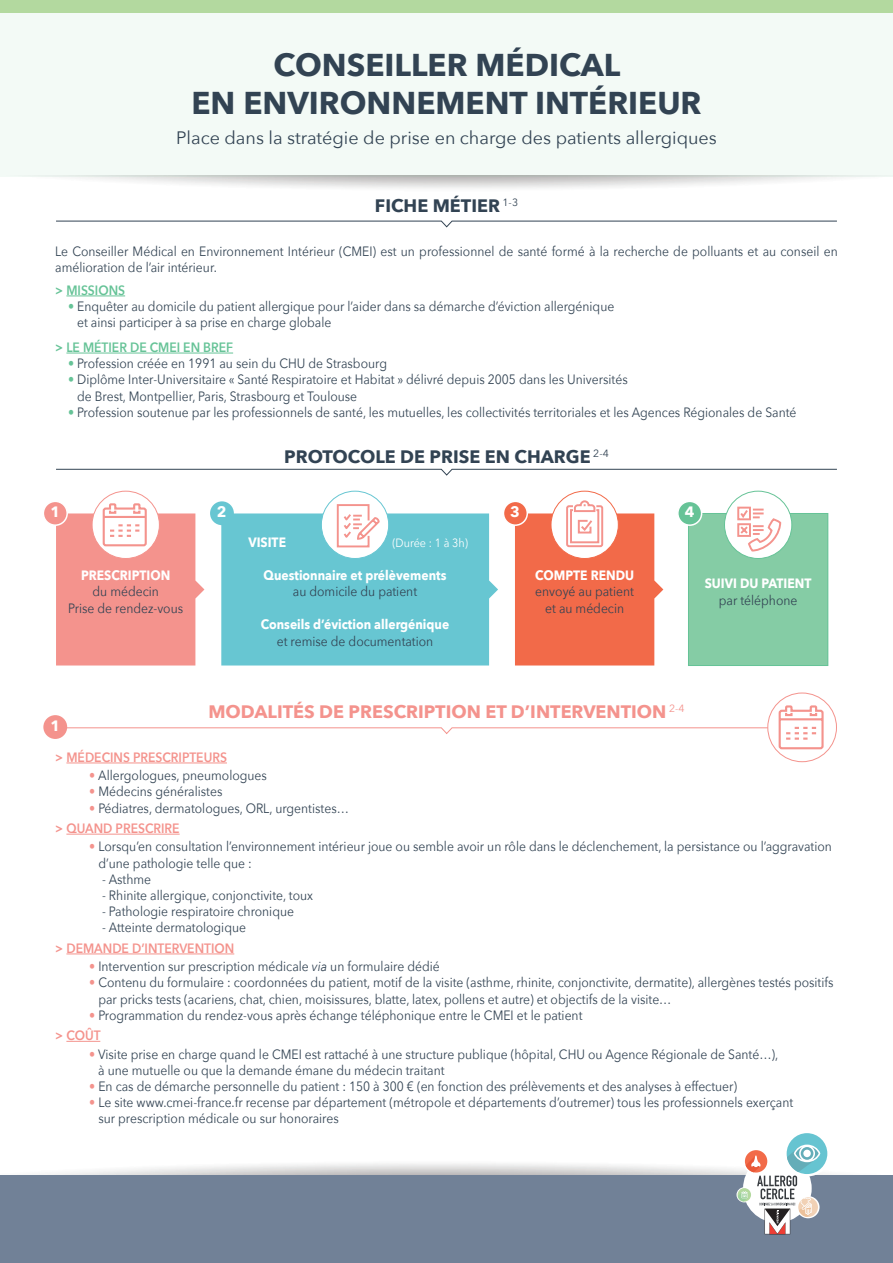
<style>
.page{position:relative;width:893px;height:1263px;background:#fff}
.page>*{position:absolute;margin:0;border:0;box-sizing:border-box;transform-origin:0 0}
.t1{font:700 31.5px/37.8px "Avenir Next";color:#324353;text-align:center}
.t2{font:18px "Avenir Next";color:#324353}
.t3{font:700 18px "Avenir Next";color:#f4938d}
.t4{font:700 18px "Avenir Next";color:#324353}
.t5{font:700 15px "Avenir Next";color:#fff}
.t6{font:13.5px/16.2px "Avenir Next";color:#324353;scale:.9 1}
.t7{font:700 13.5px/16.5px "Avenir Next";color:#fff;text-align:center;scale:.9 1}
.t8{font:600 13.5px "Avenir Next";color:#f4938d;scale:.9 1}
.t9{font:600 13.5px "Avenir Next";color:#66c397;scale:.9 1}
.t10{font:12px "Avenir Next";color:#fff;scale:.9 1}
.s1{color:#66c397}
.s2{font-weight:400;color:#324353}
.s3{font-weight:700;color:#fff}
.s4{color:#f4938d}
.s5{font-style:italic}
</style>
<div class="page">
<div style="left:0;top:0;width:893px;height:176px;background:#f3faf6"></div>
<div style="left:0;top:1176px;width:893px;height:87px;background:#718197"></div>
<div style="left:0;top:0;width:893px;height:13px;background:#b3d99f"></div>
<hr style="left:66px;top:296px;width:59px;height:1px;background:#66c397">
<hr style="left:66px;top:353px;width:167px;height:1px;background:#66c397">
<svg style="left:56px;top:220px;width:781px;height:8px"></svg>
<hr style="left:66px;top:763px;width:161px;height:1px;background:#f4938d">
<hr style="left:66px;top:834px;width:114px;height:1px;background:#f4938d">
<hr style="left:66px;top:953px;width:168px;height:1px;background:#f4938d">
<hr style="left:66px;top:1041px;width:34px;height:1px;background:#f4938d">
<div style="left:688px;top:513px;width:140px;height:152px;background:#85cca5"></div>
<div style="left:688px;top:513px;width:140px;height:153px;border:1px solid #66c397"></div>
<div style="left:724px;top:491px;width:68px;height:67px;background:#fff;border-radius:50%"></div>
<div style="left:724px;top:491px;width:68px;height:68px;border:1px solid #66c397;border-radius:50%"></div>
<svg style="left:736px;top:506px;width:46px;height:46px"></svg>
<svg style="left:515px;top:499px;width:148px;height:166px"></svg>
<svg style="left:56px;top:502px;width:148px;height:163px"></svg>
<div style="left:210px;top:501px;width:24px;height:24px;background:#67c6d2;border-radius:50%"></div>
<div style="left:503px;top:501px;width:24px;height:24px;background:#f26a49;border-radius:50%"></div>
<div style="left:503px;top:501px;width:25px;height:25px;border:2px solid #fff;border-radius:50%"></div>
<div style="left:678px;top:501px;width:24px;height:24px;background:#66c397;border-radius:50%"></div>
<div style="left:677px;top:501px;width:25px;height:25px;border:2px solid #fff;border-radius:50%"></div>
<div style="left:43px;top:501px;width:24px;height:24px;background:#f4938d;border-radius:50%"></div>
<div style="left:43px;top:501px;width:25px;height:25px;border:2px solid #fff;border-radius:50%"></div>
<svg style="left:221px;top:503px;width:277px;height:162px;background:#7ccdd7"></svg>
<svg style="left:736px;top:1187px;width:16px;height:15px"></svg>
<div style="left:787px;top:1133px;width:40px;height:41px;background:#66c4d1;border-radius:50%"></div>
<svg style="left:738px;top:1144px;width:82px;height:90px"></svg>
<svg style="left:56px;top:468px;width:781px;height:8px"></svg>
<svg style="left:58px;top:704px;width:779px;height:46px"></svg>
<div style="left:43px;top:715px;width:24px;height:24px;background:#f4938d;border-radius:50%"></div>
<p class="t1" style="left:191px;top:46px;width:511px">CONSEILLER MÉDICAL<br>EN ENVIRONNEMENT INTÉRIEUR</p>
<p class="t2" style="left:176px;top:123px;width:542px">Place dans la stratégie de prise en charge des patients allergiques</p>
<p class="t4" style="left:375px;top:190px;width:145px">FICHE MÉTIER <sup>1-3</sup></p>
<p class="t6" style="left:55px;top:242px;width:871px">Le Conseiller Médical en Environnement Intérieur (CMEI) est un professionnel de santé formé à la recherche de polluants et au conseil en amélioration de l’air intérieur.</p>
<p class="t9" style="left:55px;top:279px;width:79px">&gt; MISSIONS</p>
<p class="t6" style="left:77px;top:298px;width:598px;text-indent:-9px"><span class="s1">•</span> Enquêter au domicile du patient allergique pour l’aider dans sa démarche d’éviction allergénique et ainsi participer à sa prise en charge globale</p>
<p class="t9" style="left:55px;top:336px;width:199px">&gt; LE MÉTIER DE CMEI EN BREF</p>
<p class="t6" style="left:68px;top:355px;width:356px"><span class="s1">•</span> Profession créée en 1991 au sein du CHU de Strasbourg</p>
<p class="t6" style="left:77px;top:371px;width:613px;text-indent:-9px"><span class="s1">•</span> Diplôme Inter-Universitaire « Santé Respiratoire et Habitat » délivré depuis 2005 dans les Universités de Brest, Montpellier, Paris, Strasbourg et Toulouse</p>
<p class="t6" style="left:68px;top:403px;width:811px"><span class="s1">•</span> Profession soutenue par les professionnels de santé, les mutuelles, les collectivités territoriales et les Agences Régionales de Santé</p>
<p class="t4" style="left:284px;top:442px;width:326px">PROTOCOLE DE PRISE EN CHARGE <sup>2-4</sup></p>
<p class="t5" style="left:50px;top:499px;width:11px">1</p>
<p class="t5" style="left:217px;top:499px;width:11px">2</p>
<p class="t5" style="left:510px;top:499px;width:11px">3</p>
<p class="t5" style="left:685px;top:499px;width:11px">4</p>
<p class="t7" style="left:248px;top:534px;width:43px">VISITE</p>
<p class="t10" style="left:392px;top:532px;width:86px">(Durée : 1 à 3h)</p>
<p class="t7" style="left:264px;top:567px;width:205px">Questionnaire et prélèvements <span class="s2">au domicile du patient</span></p>
<p class="t7" style="left:261px;top:616px;width:211px">Conseils d’éviction allergénique <span class="s2">et remise de documentation</span></p>
<p class="t6" style="left:68px;top:566px;width:129px;text-align:center"><span class="s3">PRESCRIPTION<br></span>du médecin<br>Prise de rendez-vous</p>
<p class="t7" style="left:705px;top:575px;width:120px">SUIVI DU PATIENT <span class="s2">par téléphone</span></p>
<p class="t6" style="left:535px;top:566px;width:111px;text-align:center"><span class="s3">COMPTE RENDU </span>envoyé au patient et au médecin</p>
<p class="t5" style="left:50px;top:713px;width:11px">1</p>
<p class="t3" style="left:208px;top:696px;width:478px">MODALITÉS DE PRESCRIPTION ET D’INTERVENTION <sup>2-4</sup></p>
<p class="t8" style="left:55px;top:746px;width:192px">&gt; MÉDECINS PRESCRIPTEURS</p>
<p class="t6" style="left:89px;top:767px;width:199px"><span class="s4">•</span> Allergologues, pneumologues</p>
<p class="t6" style="left:89px;top:783px;width:149px"><span class="s4">•</span> Médecins généralistes</p>
<p class="t6" style="left:89px;top:799px;width:290px"><span class="s4">•</span> Pédiatres, dermatologues, ORL, urgentistes…</p>
<p class="t8" style="left:55px;top:817px;width:140px">&gt; QUAND PRESCRIRE</p>
<p class="t6" style="left:98px;top:838px;width:816px;text-indent:-9px"><span class="s4">•</span> Lorsqu’en consultation l’environnement intérieur joue ou semble avoir un rôle dans le déclenchement, la persistance ou l’aggravation d’une pathologie telle que :</p>
<p class="t6" style="left:102px;top:870px;width:56px">- Asthme</p>
<p class="t6" style="left:102px;top:887px;width:236px">- Rhinite allergique, conjonctivite, toux</p>
<p class="t6" style="left:102px;top:903px;width:215px">- Pathologie respiratoire chronique</p>
<p class="t6" style="left:102px;top:919px;width:162px">- Atteinte dermatologique</p>
<p class="t8" style="left:55px;top:937px;width:200px">&gt; DEMANDE D’INTERVENTION</p>
<p class="t6" style="left:89px;top:958px;width:391px"><span class="s4">•</span> Intervention sur prescription médicale <span class="s5">via</span> un formulaire dédié</p>
<p class="t6" style="left:98px;top:974px;width:818px;text-indent:-9px"><span class="s4">•</span> Contenu du formulaire : coordonnées du patient, motif de la visite (asthme, rhinite, conjonctivite, dermatite), allergènes testés positifs par pricks tests (acariens, chat, chien, moisissures, blatte, latex, pollens et autre) et objectifs de la visite…</p>
<p class="t6" style="left:89px;top:1006px;width:550px"><span class="s4">•</span> Programmation du rendez-vous après échange téléphonique entre le CMEI et le patient</p>
<p class="t8" style="left:55px;top:1024px;width:52px">&gt; COÛT</p>
<p class="t6" style="left:98px;top:1045px;width:757px;text-indent:-9px"><span class="s4">•</span> Visite prise en charge quand le CMEI est rattaché à une structure publique (hôpital, CHU ou Agence Régionale de Santé…), à une mutuelle ou que la demande émane du médecin traitant</p>
<p class="t6" style="left:89px;top:1078px;width:721px"><span class="s4">•</span> En cas de démarche personnelle du patient : 150 à 300 € (en fonction des prélèvements et des analyses à effectuer)</p>
<p class="t6" style="left:98px;top:1094px;width:774px;text-indent:-9px"><span class="s4">•</span> Le site www.cmei-france.fr recense par département (métropole et départements d’outremer) tous les professionnels exerçant sur prescription médicale ou sur honoraires</p>
</div>
